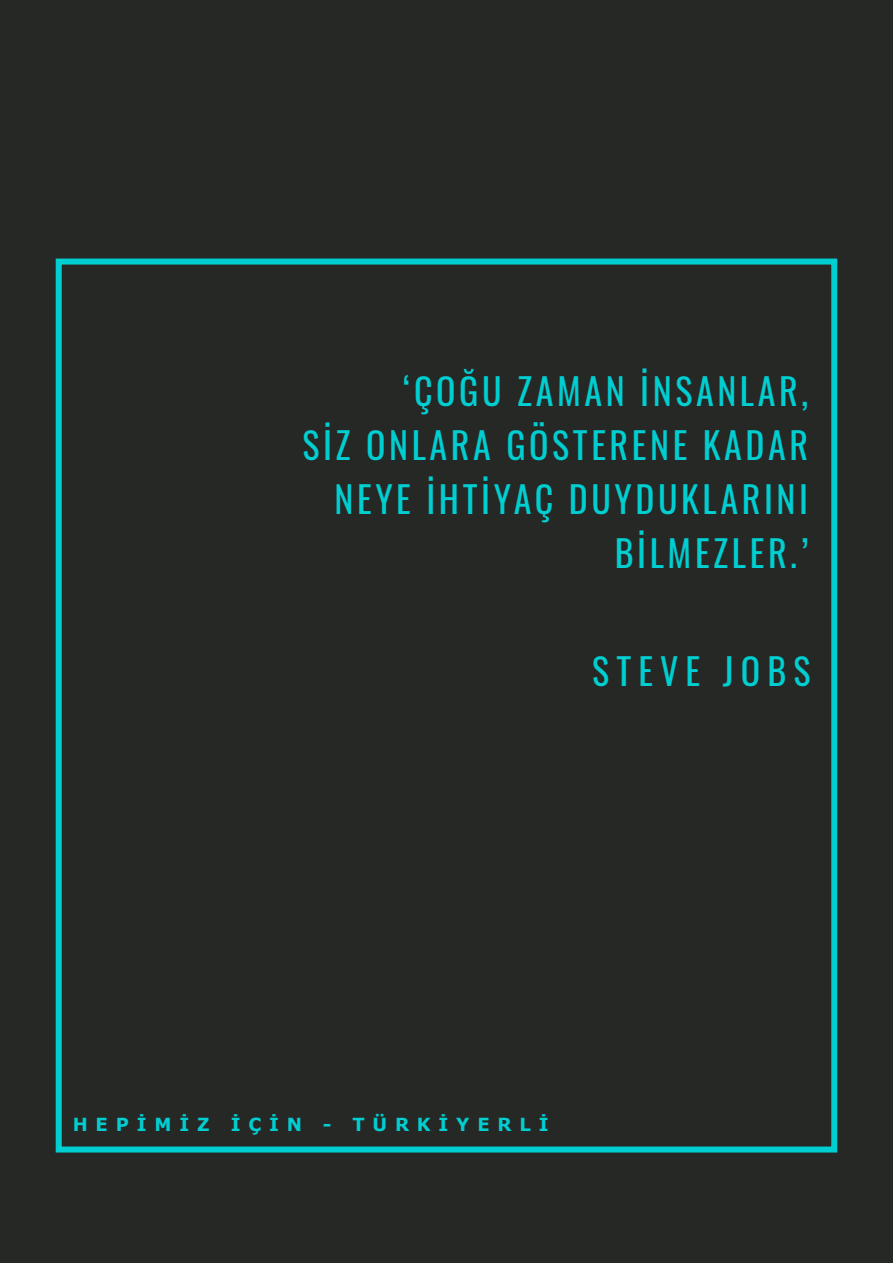
<style>
.page{position:relative;width:893px;height:1263px;background:#262825}
.page>*{position:absolute;margin:0;border:0;box-sizing:border-box;transform-origin:0 0}
.En-tête_-_Aligner_au{font:36px "Oswald";letter-spacing:.1em;color:#00ced1}
.En-tête_-_Aligner_au-2{font:36px "Oswald";letter-spacing:.2em;color:#00ced1}
.Sous-titre_-_Centrer{font:700 18px "Verdana";letter-spacing:.435em;color:#00ced1}
</style>
<div class="page">
<div style="left:56px;top:259px;width:781px;height:893px;border:6px solid #00ced1"></div>
<p class="En-tête_-_Aligner_au" style="left:403px;top:359px;width:407px">‘ÇOĞU ZAMAN İNSANLAR,</p>
<p class="En-tête_-_Aligner_au" style="left:302px;top:413px;width:507px">SİZ ONLARA GÖSTERENE KADAR</p>
<p class="En-tête_-_Aligner_au" style="left:334px;top:467px;width:475px">NEYE İHTİYAÇ DUYDUKLARINI</p>
<p class="En-tête_-_Aligner_au" style="left:615px;top:521px;width:195px">BİLMEZLER.’</p>
<p class="En-tête_-_Aligner_au-2" style="left:592px;top:639px;width:220px">STEVE JOBS</p>
<p class="Sous-titre_-_Centrer" style="left:73px;top:1112px;width:477px">HEPİMİZ İ Çİ N - TÜRKİYERLİ</p>
</div>
